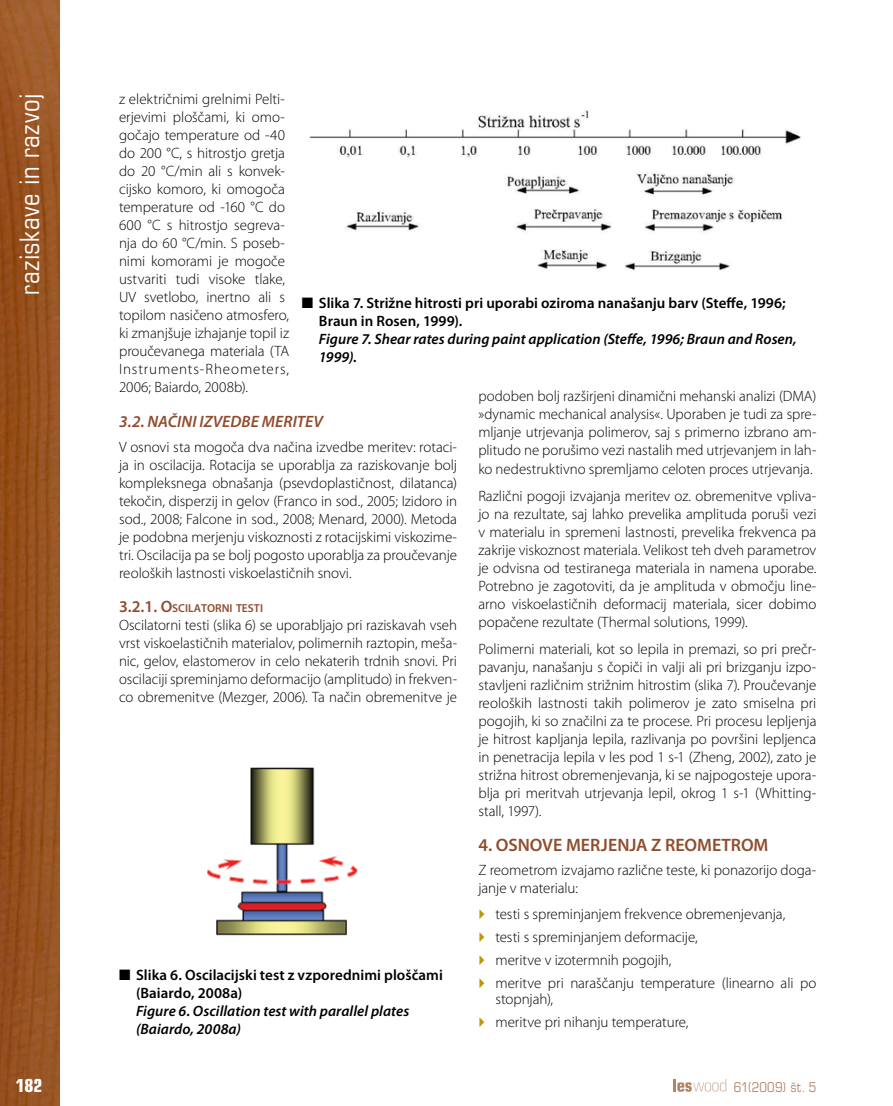
<style>
.page{position:relative;width:893px;height:1106px;background:#fff}
.page>*{position:absolute;margin:0;border:0;box-sizing:border-box;transform-origin:0 0}
.t1{font:27px "Eurostile LT Std Cond SLO";letter-spacing:.02em;color:#fff}
.t2{font:600 18px "Myriad Pro";color:#904c2e}
.t3{font:700 18px "Eurostile LT Std Cond SLO";color:#fff}
.t4{font:italic 600 16.5px "Myriad Pro";color:#904c2e}
.t5{font:300 15px/18px "Myriad Pro";letter-spacing:-.005em;color:#000;text-align:justify}
.t6{font:600 15px/18px "Myriad Pro";letter-spacing:.005em;color:#000}
.t7{font:italic 600 15px/18px "Myriad Pro";letter-spacing:.005em;color:#000}
.t8{font:13.5px "Eurostile LT Std Cond SLO";letter-spacing:.015em;color:#b38568}
.t9{font:600 11.55px "Myriad Pro";color:#904c2e}
.s1{font-size:16.5px}
</style>
<div class="page">
<img style="left:0;top:0;width:60px;height:1106px">
<svg style="left:673px;top:1079px;width:53px;height:12px"></svg>
<img style="left:207px;top:767px;width:151px;height:169px">
<img style="left:309px;top:110px;width:492px;height:160px">
<h1 class="t1" style="left:13px;top:295px;width:202px;rotate:-90deg">raziskave in razvoj</h1>
<p class="t5" style="left:119px;top:90px;width:172px;text-align:left">z električnimi grelnimi Pelti&shy;erjevimi ploščami, ki omo&shy;gočajo temperature od -40 do 200 °C, s hitrostjo gretja do 20 °C/min ali s konvek&shy;cijsko komoro, ki omogoča temperature od -160 °C do<br>600 °C s hitrostjo segreva&shy;nja do 60 °C/min. S poseb&shy;nimi komorami je mogoče ustvariti tudi visoke tlake,<br>UV svetlobo, inertno ali s topilom nasičeno atmosfero, ki zmanjšuje izhajanje topil iz proučevanega materiala (TA<br>Instruments-Rheometers,<br>2006; Baiardo, 2008b).</p>
<p class="t4" style="left:119px;top:411px;width:205px">3.2. NAČINI IZVEDBE MERITEV</p>
<p class="t5" style="left:119px;top:437px;width:340px">V osnovi sta mogoča dva načina izvedbe meritev: rotaci&shy;ja in oscilacija. Rotacija se uporablja za raziskovanje bolj kompleksnega obnašanja (psevdoplastičnost, dilatanca) tekočin, disperzij in gelov (Franco in sod., 2005; Izidoro in sod., 2008; Falcone in sod., 2008; Menard, 2000). Metoda je podobna merjenju viskoznosti z rotacijskimi viskozime&shy;tri. Oscilacija pa se bolj pogosto uporablja za proučevanje reoloških lastnosti viskoelastičnih snovi.</p>
<p class="t9" style="left:119px;top:600px;width:145px"><span class="s1">3.2.1. O</span>scilatorni testi</p>
<p class="t5" style="left:119px;top:615px;width:340px">Oscilatorni testi (slika 6) se uporabljajo pri raziskavah vseh vrst viskoelastičnih materialov, polimernih raztopin, meša&shy;nic, gelov, elastomerov in celo nekaterih trdnih snovi. Pri oscilaciji spreminjamo deformacijo (amplitudo) in frekven&shy;co obremenitve (Mezger, 2006). Ta način obremenitve je</p>
<p class="t6" style="left:319px;top:293px;width:468px;text-indent:-17px">■ Slika 7. Strižne hitrosti pri uporabi oziroma nanašanju barv (Steffe, 1996;<br>Braun in Rosen, 1999).</p>
<p class="t7" style="left:319px;top:329px;width:479px">Figure 7. Shear rates during paint application (Steffe, 1996; Braun and Rosen,<br>1999).</p>
<p class="t5" style="left:478px;top:387px;width:340px">podoben bolj razširjeni dinamični mehanski analizi (DMA) »dynamic mechanical analysis«. Uporaben je tudi za spre&shy;mljanje utrjevanja polimerov, saj s primerno izbrano am&shy;plitudo ne porušimo vezi nastalih med utrjevanjem in lah&shy;ko nedestruktivno spremljamo celoten proces utrjevanja.</p>
<p class="t5" style="left:478px;top:486px;width:340px">Različni pogoji izvajanja meritev oz. obremenitve vpliva&shy;jo na rezultate, saj lahko prevelika amplituda poruši vezi v materialu in spremeni lastnosti, prevelika frekvenca pa zakrije viskoznost materiala. Velikost teh dveh parametrov je odvisna od testiranega materiala in namena uporabe.<br>Potrebno je zagotoviti, da je amplituda v območju line&shy;arno viskoelastičnih deformacij materiala, sicer dobimo popačene rezultate (Thermal solutions, 1999).</p>
<p class="t5" style="left:478px;top:639px;width:340px">Polimerni materiali, kot so lepila in premazi, so pri prečr&shy;pavanju, nanašanju s čopiči in valji ali pri brizganju izpo&shy;stavljeni različnim strižnim hitrostim (slika 7). Pro-učevanje reoloških lastnosti takih polimerov je zato smiselna pri pogojih, ki so značilni za te procese. Pri procesu lepljenja je hitrost kapljanja lepila, razlivanja po površini lepljenca in penetracija lepila v les pod 1 s-1 (Zheng, 2002), zato je strižna hitrost obremenjevanja, ki se najpogosteje upora&shy;blja pri meritvah utrjevanja lepil, okrog 1 s-1 (Whitting&shy;stall, 1997).</p>
<p class="t2" style="left:478px;top:833px;width:292px">4. OSNOVE MERJENJA Z REOMETROM</p>
<p class="t5" style="left:478px;top:861px;width:340px">Z reometrom izvajamo različne teste, ki ponazorijo doga&shy;janje v materialu:</p>
<p class="t5" style="left:495px;top:902px;width:323px;line-height:23px;text-align:left">testi s spreminjanjem frekvence obremenjevanja,<br>testi s spreminjanjem deformacije,<br>meritve v izotermnih pogojih,<br>meritve pri naraščanju temperature (linearno ali po</p>
<p class="t5" style="left:495px;top:987px;width:195px;line-height:23px">stopnjah),<br>meritve pri nihanju temperature,</p>
<p class="t6" style="left:136px;top:965px;width:308px;text-indent:-17px">■ Slika 6. Oscilacijski test z vzporednimi ploščami (Baiardo, 2008a)</p>
<p class="t7" style="left:136px;top:1001px;width:275px">Figure 6. Oscillation test with parallel plates (Baiardo, 2008a)</p>
<p class="t3" style="left:16px;top:1074px;width:28px">182</p>
<p class="t8" style="left:734px;top:1078px;width:84px">61(2009) št. 5</p>
</div>
